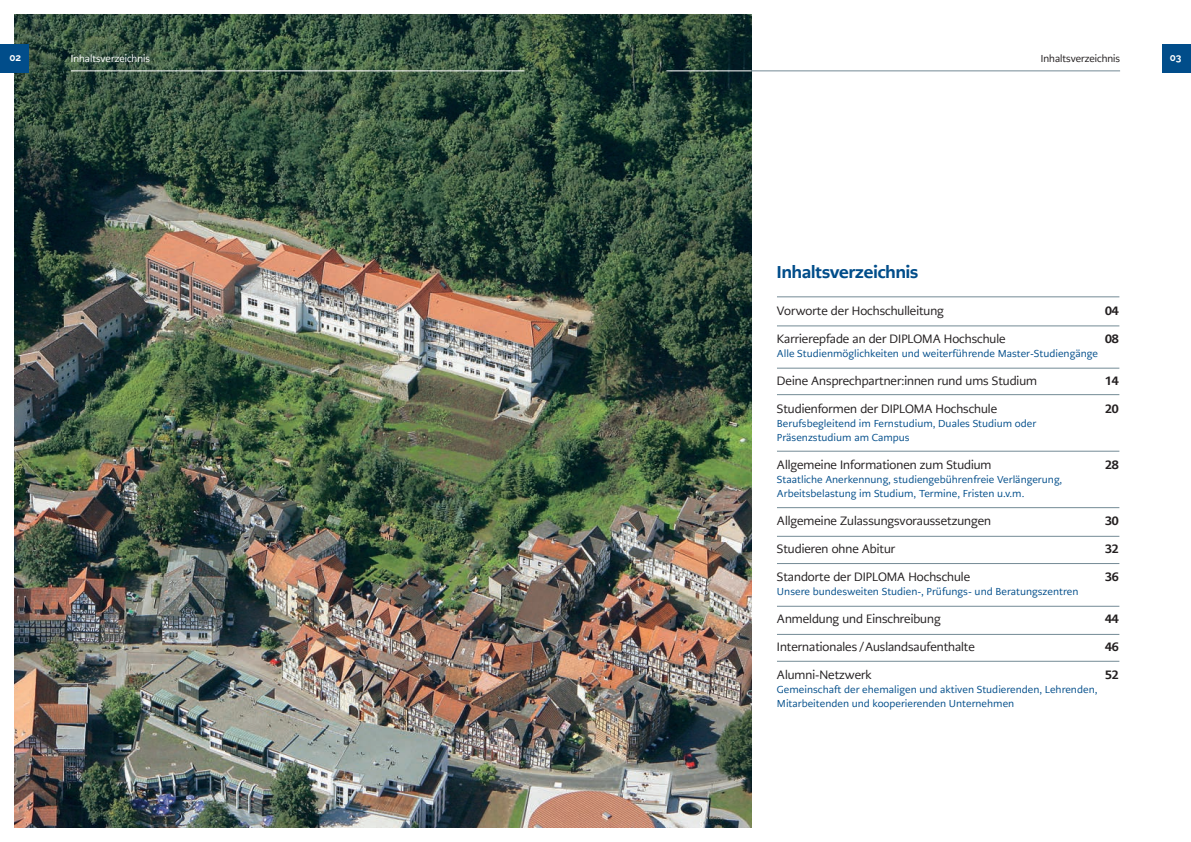
<style>
.page{position:relative;width:1191px;height:842px;background:#fff}
.page>*{position:absolute;margin:0;border:0;box-sizing:border-box;transform-origin:0 0}
.t1{font:800 17px "PMN Caecilia Sans Head";color:#014d8a}
.t2{font:12px "PMN Caecilia Sans Head";color:#231f20}
.t3{font:800 12px "PMN Caecilia Sans Head";color:#231f20}
.t4{font:10px/14px "PMN Caecilia Sans Text";color:#014d8a}
.t5{font:10px "PMN Caecilia Sans Head";color:#fff}
.t6{font:10px "PMN Caecilia Sans Head";color:#231f20}
.t7{font:700 10px "Raleway";color:#fff}
</style>
<div class="page">
<img style="left:14px;top:14px;width:737px;height:814px">
<hr style="left:751px;top:71px;width:369px;height:1px;background:#738a95">
<hr style="left:71px;top:71px;width:453px;height:1px;background:#fff">
<hr style="left:666px;top:71px;width:85px;height:1px;background:#fff">
<hr style="left:777px;top:326px;width:342px;height:1px;background:#738a95">
<hr style="left:777px;top:297px;width:342px;height:1px;background:#738a95">
<hr style="left:777px;top:368px;width:342px;height:1px;background:#738a95">
<hr style="left:777px;top:394px;width:342px;height:1px;background:#738a95">
<hr style="left:777px;top:451px;width:342px;height:1px;background:#738a95">
<hr style="left:777px;top:507px;width:342px;height:1px;background:#738a95">
<hr style="left:777px;top:563px;width:342px;height:1px;background:#738a95">
<hr style="left:777px;top:536px;width:342px;height:1px;background:#738a95">
<hr style="left:777px;top:606px;width:342px;height:1px;background:#738a95">
<hr style="left:777px;top:634px;width:342px;height:1px;background:#738a95">
<hr style="left:777px;top:661px;width:342px;height:1px;background:#738a95">
<div style="left:0;top:45px;width:28px;height:28px;background:#014d8a"></div>
<div style="left:1162px;top:45px;width:29px;height:28px;background:#014d8a"></div>
<p class="t5" style="left:71px;top:52px;width:81px">Inhaltsverzeichnis</p>
<p class="t6" style="left:1041px;top:52px;width:81px">Inhaltsverzeichnis</p>
<p class="t7" style="left:9px;top:52px;width:13px">02</p>
<p class="t7" style="left:1169px;top:52px;width:13px">03</p>
<h1 class="t1" style="left:777px;top:261px;width:143px">Inhaltsverzeichnis</h1>
<p class="t2" style="left:777px;top:303px;width:168px">Vorworte der Hochschulleitung</p>
<p class="t3" style="left:1105px;top:303px;width:15px">04</p>
<p class="t2" style="left:777px;top:331px;width:230px">Karrierepfade an der DIPLOMA Hochschule</p>
<p class="t3" style="left:1105px;top:331px;width:15px">08</p>
<p class="t4" style="left:777px;top:347px;width:322px">Alle Studienmöglichkeiten und weiterführende Master-Studiengänge</p>
<p class="t2" style="left:777px;top:373px;width:261px">Deine Ansprechpartner:innen rund ums Studium</p>
<p class="t3" style="left:1105px;top:373px;width:15px">14</p>
<p class="t2" style="left:777px;top:401px;width:222px">Studienformen der DIPLOMA Hochschule</p>
<p class="t3" style="left:1105px;top:401px;width:15px">20</p>
<p class="t4" style="left:777px;top:417px;width:261px">Berufsbegleitend im Fernstudium, Duales Studium oder<br>Präsenzstudium am Campus</p>
<p class="t2" style="left:777px;top:457px;width:216px">Allgemeine Informationen zum Studium</p>
<p class="t3" style="left:1105px;top:457px;width:15px">28</p>
<p class="t4" style="left:777px;top:473px;width:287px">Staatliche Anerkennung, studiengebührenfreie Verlängerung,<br>Arbeitsbelastung im Studium, Termine, Fristen u.v.m.</p>
<p class="t2" style="left:777px;top:513px;width:216px">Allgemeine Zulassungsvoraussetzungen</p>
<p class="t3" style="left:1105px;top:513px;width:15px">30</p>
<p class="t2" style="left:777px;top:541px;width:120px">Studieren ohne Abitur</p>
<p class="t3" style="left:1105px;top:541px;width:15px">32</p>
<p class="t2" style="left:777px;top:569px;width:195px">Standorte der DIPLOMA Hochschule</p>
<p class="t3" style="left:1105px;top:569px;width:15px">36</p>
<p class="t4" style="left:777px;top:585px;width:303px">Unsere bundesweiten Studien-, Prüfungs- und Beratungszentren</p>
<p class="t2" style="left:777px;top:611px;width:165px">Anmeldung und Einschreibung</p>
<p class="t3" style="left:1105px;top:611px;width:15px">44</p>
<p class="t2" style="left:777px;top:639px;width:199px">Internationales /Auslandsaufenthalte</p>
<p class="t3" style="left:1105px;top:639px;width:15px">46</p>
<p class="t2" style="left:777px;top:667px;width:96px">Alumni-Netzwerk</p>
<p class="t3" style="left:1105px;top:667px;width:15px">52</p>
<p class="t4" style="left:777px;top:683px;width:322px">Gemeinschaft der ehemaligen und aktiven Studierenden, Lehrenden,<br>Mitarbeitenden und kooperierenden Unternehmen</p>
</div>
